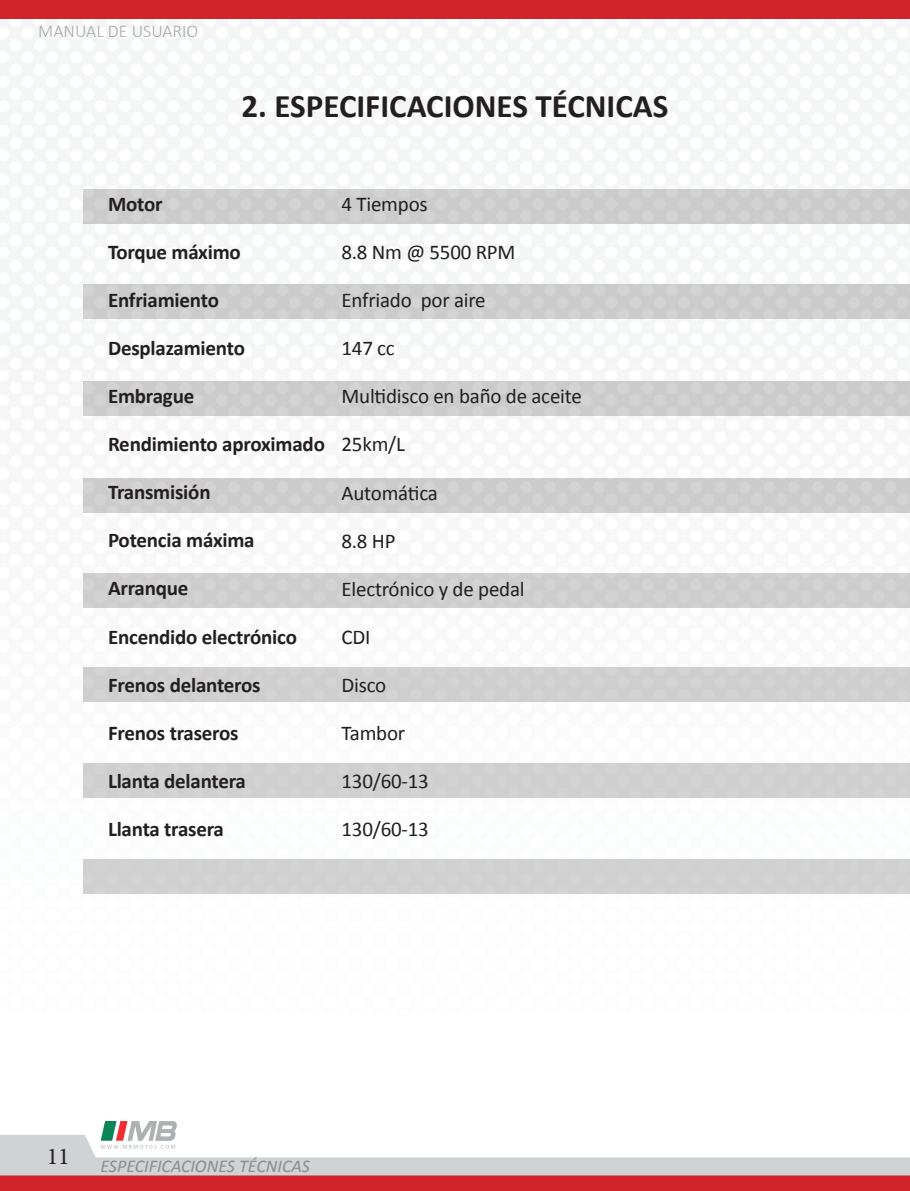
<style>
.page{position:relative;width:910px;height:1191px;background:#fff}
.page>*{position:absolute;margin:0;border:0;box-sizing:border-box;transform-origin:0 0}
.t1{font:700 33px "Calibri";color:#231f20}
.t2{font:24px "Minion Pro";color:#231f20}
.t3{font:700 21px "Calibri";letter-spacing:-.01em;color:#231f20}
.t4{font:21px "Calibri";letter-spacing:-.01em;color:#231f20}
.t5{font:italic 18px "Calibri";color:#8a8c8f}
.t6{font:300 18px "Calibri";color:#a8a9ad}
</style>
<div class="page">
<img style="left:0;top:18px;width:910px;height:419px">
<div style="left:0;top:0;width:910px;height:18px;background:#d1232a"></div>
<svg style="left:0;top:1121px;width:910px;height:70px"></svg>
<div style="left:83px;top:189px;width:827px;height:35px;background:#cbcbcb"></div>
<div style="left:83px;top:284px;width:827px;height:35px;background:#cbcbcb"></div>
<div style="left:83px;top:381px;width:827px;height:35px;background:#cccbcc"></div>
<div style="left:83px;top:478px;width:827px;height:35px;background:#cdcccc"></div>
<div style="left:83px;top:573px;width:827px;height:35px;background:#cecdcd"></div>
<div style="left:83px;top:667px;width:827px;height:35px;background:#cfcece"></div>
<div style="left:83px;top:763px;width:827px;height:35px;background:#d0cfd0"></div>
<div style="left:83px;top:859px;width:827px;height:35px;background:#d0d0d0"></div>
<p class="t6" style="left:38px;top:20px;width:162px">MANUAL DE USUARIO</p>
<h1 class="t1" style="left:241px;top:82px;width:429px">2. ESPECIFICACIONES TÉCNICAS</h1>
<p class="t3" style="left:108px;top:189px;width:56px">Motor</p>
<p class="t3" style="left:108px;top:237px;width:134px">Torque máximo</p>
<p class="t3" style="left:108px;top:285px;width:112px">Enfriamiento</p>
<p class="t3" style="left:108px;top:333px;width:138px">Desplazamiento</p>
<p class="t3" style="left:108px;top:381px;width:88px">Embrague</p>
<p class="t3" style="left:108px;top:429px;width:218px">Rendimiento aproximado</p>
<p class="t3" style="left:108px;top:477px;width:104px">Transmisión</p>
<p class="t3" style="left:108px;top:525px;width:148px">Potencia máxima</p>
<p class="t3" style="left:108px;top:573px;width:82px">Arranque</p>
<p class="t3" style="left:108px;top:621px;width:190px">Encendido electrónico</p>
<p class="t3" style="left:108px;top:669px;width:154px">Frenos delanteros</p>
<p class="t3" style="left:108px;top:717px;width:132px">Frenos traseros</p>
<p class="t3" style="left:108px;top:765px;width:139px">Llanta delantera</p>
<p class="t3" style="left:108px;top:813px;width:117px">Llanta trasera</p>
<p class="t4" style="left:341px;top:191px;width:88px">4 Tiempos</p>
<p class="t4" style="left:341px;top:239px;width:176px">8.8 Nm @ 5500 RPM</p>
<p class="t4" style="left:341px;top:287px;width:146px">Enfriado por aire</p>
<p class="t4" style="left:341px;top:335px;width:55px">147 cc</p>
<p class="t4" style="left:341px;top:383px;width:242px">Multidisco en baño de aceite</p>
<p class="t4" style="left:341px;top:431px;width:65px">25km/L</p>
<p class="t4" style="left:341px;top:479px;width:98px">Automática</p>
<p class="t4" style="left:341px;top:527px;width:56px">8.8 HP</p>
<p class="t4" style="left:341px;top:575px;width:185px">Electrónico y de pedal</p>
<p class="t4" style="left:341px;top:623px;width:30px">CDI</p>
<p class="t4" style="left:341px;top:671px;width:46px">Disco</p>
<p class="t4" style="left:341px;top:719px;width:65px">Tambor</p>
<p class="t4" style="left:341px;top:767px;width:89px">130/60-13</p>
<p class="t4" style="left:341px;top:815px;width:89px">130/60-13</p>
<p class="t2" style="left:47px;top:1140px;width:25px">11</p>
<p class="t5" style="left:100px;top:1154px;width:211px">ESPECIFICACIONES TÉCNICAS</p>
</div>
